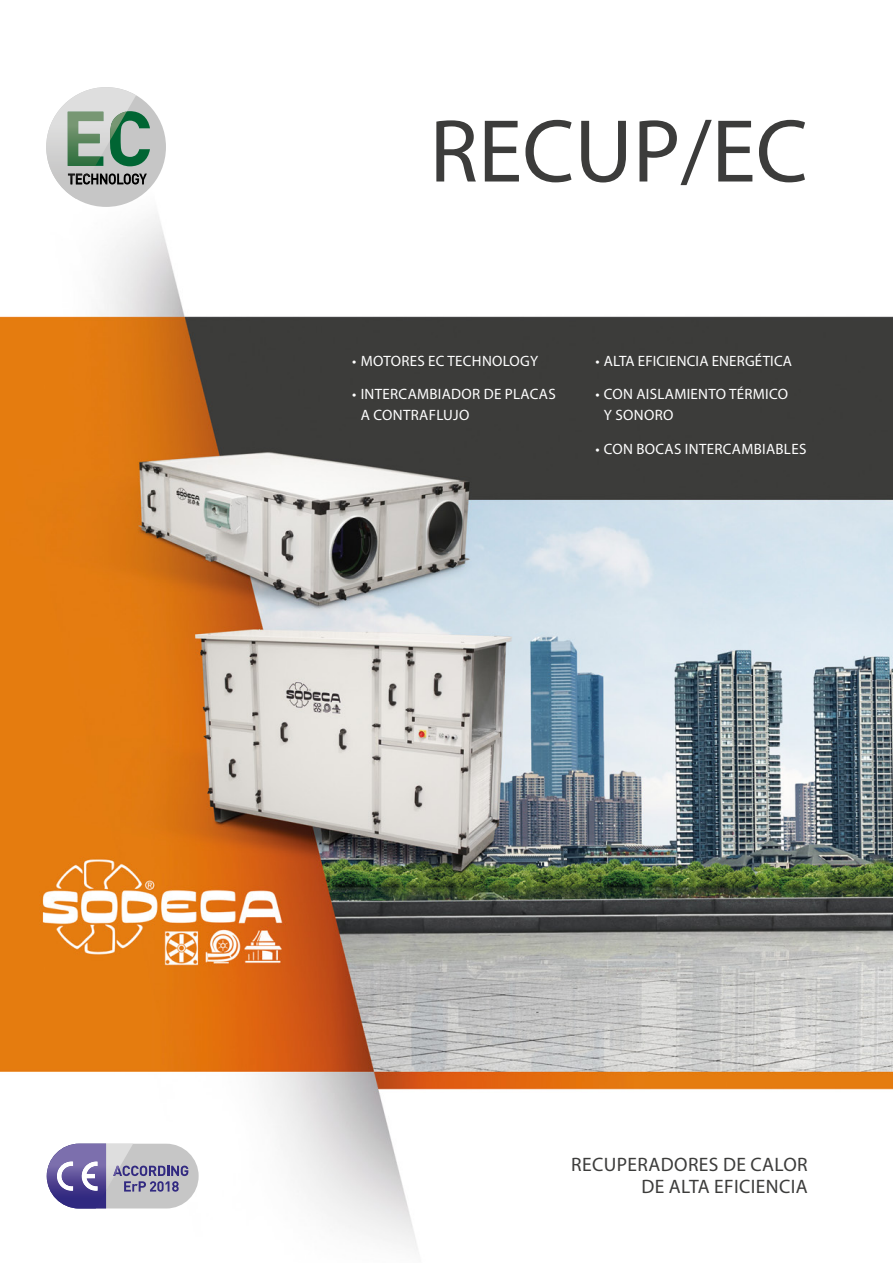
<style>
.page{position:relative;width:893px;height:1263px;background:#fff}
.page>*{position:absolute;margin:0;border:0;box-sizing:border-box;transform-origin:0 0}
.t1{font:90px "Myriad Pro";color:#3c3c3b}
.t2{font:19.5px/22.5px "Myriad Pro";letter-spacing:.02em;color:#3c3c3b;text-align:right}
.t3{font:15px/21px "Myriad Pro";letter-spacing:.02em;color:#fff}
</style>
<div class="page">
<img style="left:0;top:96px;width:893px;height:1154px">
<div style="left:47px;top:1144px;width:152px;height:64px;background:#c6c6c6;border-radius:32px"></div>
<img style="left:106px;top:1144px;width:27px;height:64px">
<img style="left:47px;top:1144px;width:59px;height:64px">
<img style="left:57px;top:1161px;width:16px;height:30px">
<img style="left:82px;top:1161px;width:16px;height:30px">
<svg style="left:113px;top:1165px;width:75px;height:27px"></svg>
<div style="left:46px;top:87px;width:120px;height:120px;background:#c6c6c6;border-radius:50%"></div>
<svg style="left:136px;top:112px;width:14px;height:54px"></svg>
<img style="left:46px;top:87px;width:90px;height:112px">
<img style="left:68px;top:112px;width:35px;height:54px">
<img style="left:110px;top:111px;width:17px;height:29px">
<svg style="left:68px;top:173px;width:79px;height:12px"></svg>
<h1 class="t1" style="left:430px;top:96px;width:380px">RECUP/EC</h1>
<p class="t3" style="left:352px;top:350px;width:188px">• MOTORES EC TECHNOLOGY</p>
<p class="t3" style="left:361px;top:384px;width:196px;text-indent:-9px">• INTERCAMBIADOR DE PLACAS<br>A CONTRAFLUJO</p>
<p class="t3" style="left:595px;top:350px;width:198px">• ALTA EFICIENCIA ENERGÉTICA</p>
<p class="t3" style="left:604px;top:384px;width:186px;text-indent:-9px">• CON AISLAMIENTO TÉRMICO<br>Y SONORO</p>
<p class="t3" style="left:595px;top:438px;width:213px">• CON BOCAS INTERCAMBIABLES</p>
<h2 class="t2" style="left:571px;top:1153px;width:238px">RECUPERADORES DE CALOR<br>DE ALTA EFICIENCIA</h2>
</div>
